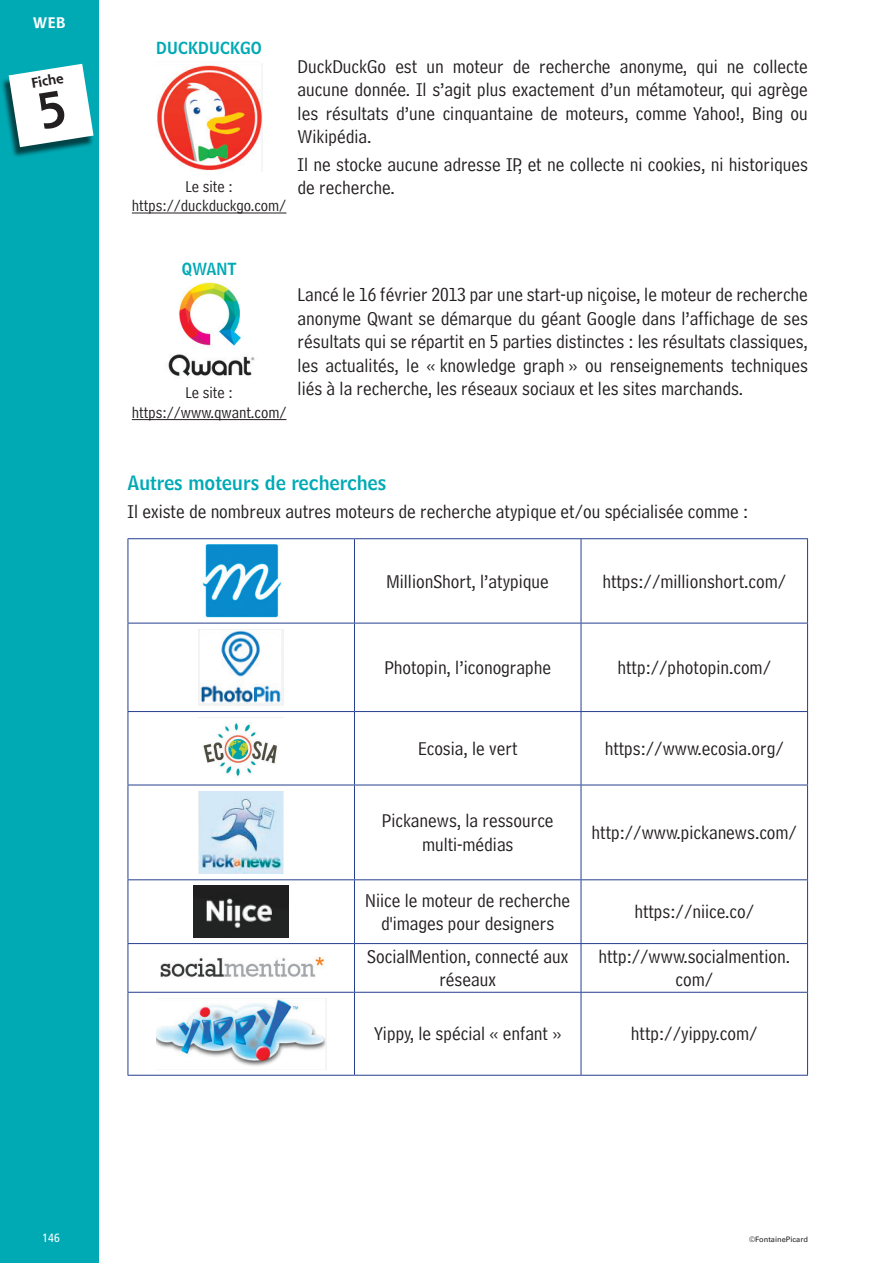
<style>
.page{position:relative;width:893px;height:1263px;background:#fff}
.page>*{position:absolute;margin:0;border:0;box-sizing:border-box;transform-origin:0 0}
.t1{font:19.5px/23.4px "Bell Centennial Std Address";color:#231f20;text-align:center}
.t2{font:19.5px "Bell Centennial Std Name Num";color:#00aab5}
.t3{font:16.5px/19.8px "Bell Centennial Std Address";color:#231f20;text-align:center}
.t4{font:16.5px "Bell Centennial Std Name Num";color:#00aab5}
.t5{font:700 15px "Shannon Std";color:#fff}
.t6{font:700 13.8px "Shannon Std";color:#231f20}
.t7{font:condensed 12px "Frutiger LT Std";color:#fff}
.t8{font:7.5px "Univers LT Std";color:#231f20}
</style>
<div class="page">
<hr style="left:892px;top:0;width:1px;height:51px;background:#f36f51">
<div style="left:0;top:0;width:99px;height:1263px;background:#00aab5"></div>
<img style="left:2px;top:75px;width:77px;height:82px">
<hr style="left:132px;top:213px;width:154px;height:1px;background:#231f20">
<img style="left:157px;top:65px;width:105px;height:105px">
<hr style="left:132px;top:419px;width:154px;height:1px;background:#231f20">
<img style="left:168px;top:282px;width:87px;height:94px">
<hr style="left:128px;top:538px;width:226px;height:1px;background:#253f8e">
<hr style="left:128px;top:539px;width:1px;height:84px;background:#253f8e">
<hr style="left:354px;top:538px;width:227px;height:1px;background:#253f8e">
<hr style="left:354px;top:539px;width:1px;height:84px;background:#253f8e">
<hr style="left:581px;top:538px;width:227px;height:1px;background:#253f8e">
<hr style="left:581px;top:539px;width:1px;height:84px;background:#253f8e">
<hr style="left:807px;top:539px;width:1px;height:84px;background:#253f8e">
<hr style="left:128px;top:623px;width:226px;height:1px;background:#253f8e">
<hr style="left:128px;top:623px;width:1px;height:88px;background:#253f8e">
<hr style="left:354px;top:623px;width:227px;height:1px;background:#253f8e">
<hr style="left:354px;top:623px;width:1px;height:88px;background:#253f8e">
<hr style="left:581px;top:623px;width:227px;height:1px;background:#253f8e">
<hr style="left:581px;top:623px;width:1px;height:88px;background:#253f8e">
<hr style="left:807px;top:623px;width:1px;height:88px;background:#253f8e">
<hr style="left:128px;top:711px;width:226px;height:1px;background:#253f8e">
<hr style="left:128px;top:712px;width:1px;height:73px;background:#253f8e">
<hr style="left:354px;top:711px;width:227px;height:1px;background:#253f8e">
<hr style="left:354px;top:712px;width:1px;height:73px;background:#253f8e">
<hr style="left:581px;top:711px;width:227px;height:1px;background:#253f8e">
<hr style="left:581px;top:712px;width:1px;height:73px;background:#253f8e">
<hr style="left:807px;top:712px;width:1px;height:73px;background:#253f8e">
<hr style="left:128px;top:785px;width:226px;height:1px;background:#253f8e">
<hr style="left:128px;top:785px;width:1px;height:94px;background:#253f8e">
<hr style="left:354px;top:785px;width:227px;height:1px;background:#253f8e">
<hr style="left:354px;top:785px;width:1px;height:94px;background:#253f8e">
<hr style="left:581px;top:785px;width:227px;height:1px;background:#253f8e">
<hr style="left:581px;top:785px;width:1px;height:94px;background:#253f8e">
<hr style="left:807px;top:785px;width:1px;height:94px;background:#253f8e">
<hr style="left:128px;top:879px;width:226px;height:1px;background:#253f8e">
<hr style="left:128px;top:880px;width:1px;height:63px;background:#253f8e">
<hr style="left:354px;top:879px;width:227px;height:1px;background:#253f8e">
<hr style="left:354px;top:880px;width:1px;height:63px;background:#253f8e">
<hr style="left:581px;top:879px;width:227px;height:1px;background:#253f8e">
<hr style="left:581px;top:880px;width:1px;height:63px;background:#253f8e">
<hr style="left:807px;top:880px;width:1px;height:63px;background:#253f8e">
<hr style="left:128px;top:943px;width:226px;height:1px;background:#253f8e">
<hr style="left:128px;top:944px;width:1px;height:48px;background:#253f8e">
<hr style="left:354px;top:943px;width:227px;height:1px;background:#253f8e">
<hr style="left:354px;top:944px;width:1px;height:48px;background:#253f8e">
<hr style="left:581px;top:943px;width:227px;height:1px;background:#253f8e">
<hr style="left:581px;top:944px;width:1px;height:48px;background:#253f8e">
<hr style="left:807px;top:944px;width:1px;height:48px;background:#253f8e">
<hr style="left:128px;top:992px;width:226px;height:1px;background:#253f8e">
<hr style="left:128px;top:993px;width:1px;height:82px;background:#253f8e">
<hr style="left:354px;top:992px;width:227px;height:1px;background:#253f8e">
<hr style="left:354px;top:993px;width:1px;height:82px;background:#253f8e">
<hr style="left:581px;top:992px;width:227px;height:1px;background:#253f8e">
<hr style="left:581px;top:993px;width:1px;height:82px;background:#253f8e">
<hr style="left:807px;top:993px;width:1px;height:82px;background:#253f8e">
<hr style="left:128px;top:1075px;width:226px;height:1px;background:#253f8e">
<hr style="left:354px;top:1075px;width:227px;height:1px;background:#253f8e">
<hr style="left:581px;top:1075px;width:227px;height:1px;background:#253f8e">
<img style="left:202px;top:545px;width:80px;height:72px">
<img style="left:199px;top:629px;width:85px;height:76px">
<img style="left:199px;top:717px;width:85px;height:60px">
<img style="left:199px;top:791px;width:85px;height:83px">
<img style="left:194px;top:886px;width:94px;height:51px">
<img style="left:160px;top:957px;width:164px;height:20px">
<img style="left:156px;top:998px;width:170px;height:69px">
<svg style="left:9px;top:64px;width:85px;height:83px"></svg>
<p class="t5" style="left:33px;top:13px;width:34px">WEB</p>
<p class="t6" style="left:30px;top:75px;width:34px;rotate:-9deg">Fiche</p>
<p class="t4" style="left:156px;top:37px;width:107px">DUCKDUCKGO</p>
<p class="t3" style="left:132px;top:176px;width:156px">Le site : https://duckduckgo.com/</p>
<p class="t1" style="left:298px;top:55px;width:512px;text-align:justify">DuckDuckGo est un moteur de recherche anonyme, qui ne collecte aucune donnée. Il s’agit plus exactement d’un métamoteur, qui agrège les résultats d’une cinquantaine de moteurs, comme Yahoo!, Bing ou Wikipédia.</p>
<p class="t1" style="left:298px;top:153px;width:512px;text-align:left">Il ne stocke aucune adresse IP, et ne collecte ni cookies, ni historiques de recherche.</p>
<p class="t4" style="left:182px;top:258px;width:57px">QWANT</p>
<p class="t3" style="left:132px;top:383px;width:156px">Le site : https://www.qwant.com/</p>
<p class="t1" style="left:298px;top:283px;width:512px;text-align:justify">Lancé le 16 février 2013 par une start-up niçoise, le moteur de recherche anonyme Qwant se démarque du géant Google dans l’affichage de ses résultats qui se répartit en 5 parties distinctes : les résultats classiques, les actualités, le « knowledge graph » ou renseignements techniques liés à la recherche, les réseaux sociaux et les sites marchands.</p>
<p class="t2" style="left:128px;top:471px;width:260px">Autres moteurs de recherches</p>
<p class="t1" style="left:128px;top:500px;width:622px">Il existe de nombreux autres moteurs de recherche atypique et/ou spécialisée comme :</p>
<p class="t1" style="left:387px;top:569px;width:164px">MillionShort, l’atypique</p>
<p class="t1" style="left:602px;top:569px;width:185px">https://millionshort.com/</p>
<p class="t1" style="left:384px;top:656px;width:168px">Photopin, l’iconographe</p>
<p class="t1" style="left:617px;top:656px;width:155px">http://photopin.com/</p>
<p class="t1" style="left:418px;top:737px;width:101px">Ecosia, le vert</p>
<p class="t1" style="left:605px;top:737px;width:181px">https://www.ecosia.org/</p>
<p class="t1" style="left:382px;top:809px;width:173px">Pickanews, la ressource multi-médias</p>
<p class="t1" style="left:592px;top:821px;width:207px">http://www.pickanews.com/</p>
<p class="t1" style="left:365px;top:888px;width:206px">Niice le moteur de recherche d'images pour designers</p>
<p class="t1" style="left:634px;top:900px;width:121px">https://niice.co/</p>
<p class="t1" style="left:367px;top:945px;width:203px">SocialMention, connecté aux réseaux</p>
<p class="t1" style="left:598px;top:945px;width:193px">http://www.socialmention. com/</p>
<p class="t1" style="left:374px;top:1022px;width:189px">Yippy, le spécial « enfant »</p>
<p class="t1" style="left:631px;top:1022px;width:128px">http://yippy.com/</p>
<p class="t7" style="left:43px;top:1230px;width:19px">146</p>
<p class="t8" style="left:749px;top:1234px;width:60px">©FontainePicard</p>
</div>
